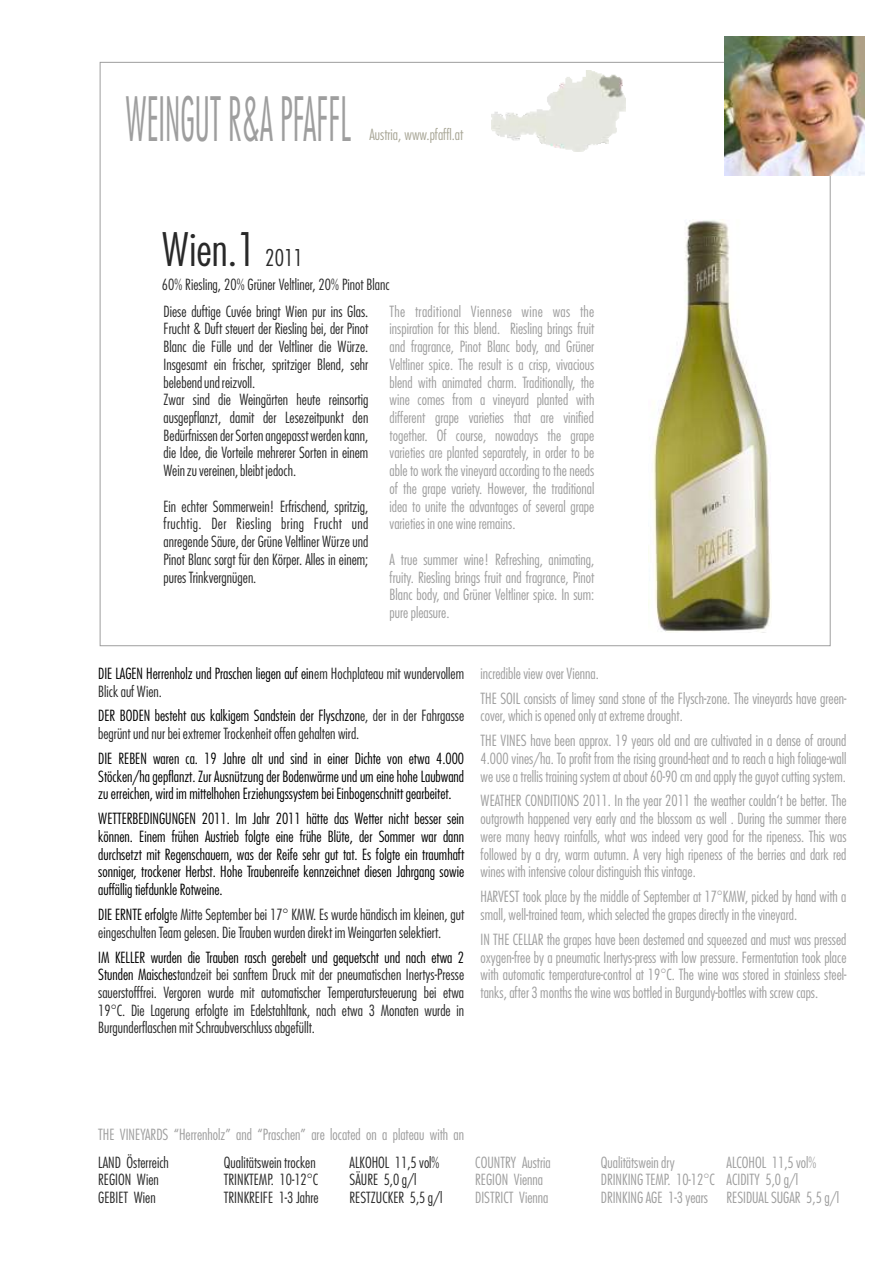
<style>
.page{position:relative;width:893px;height:1263px;background:#fff}
.page>*{position:absolute;margin:0;border:0;box-sizing:border-box;transform-origin:0 0}
.t1{font:300 condensed 59.4px "Futura";color:#9e9e9e;scale:.59 1}
.t2{font:300 condensed 45px "Futura";color:#292929}
.t3{font:300 condensed 15px/17.7px "Futura";color:#9e9e9e;text-align:justify}
.t4{font:300 condensed 15px/17.7px "Futura";color:#292929}
.t5{font:300 condensed 15px/17.7px "Futura";color:#000;text-align:justify}
.t6{font:300 condensed 15px "Futura";color:#a8a696}
.s1{font-size:22.5px}
.s2{color:#292929}
.s3{color:#000}
</style>
<div class="page">
<img style="left:653px;top:220px;width:119px;height:412px">
<img style="left:724px;top:36px;width:140px;height:140px">
<img style="left:492px;top:70px;width:133px;height:81px">
<h1 class="t1" style="left:126px;top:95px;width:383px">WEINGUT R&amp;A PFAFFL</h1>
<p class="t6" style="left:369px;top:128px;width:95px">Austria, www.pfaffl.at</p>
<h2 class="t2" style="left:162px;top:231px;width:142px">Wien.1 <span class="s1">2011</span></h2>
<p class="t4" style="left:162px;top:273px;width:229px;line-height:26.2px">60% Riesling, 20% Grüner Veltliner, 20% Pinot Blanc<br>Diese duftige Cuvée bringt Wien pur ins Glas.</p>
<p class="t4" style="left:164px;top:321px;width:206px">Frucht &amp; Duft steuert der Riesling bei, der Pinot Blanc die Fülle und der Veltliner die Würze.<br>Insgesamt ein frischer, spritziger Blend, sehr belebend und reizvoll.<br>Zwar sind die Weingärten heute reinsortig ausgepflanzt, damit der Lesezeitpunkt den Bedürfnissen der Sorten angepasst werden kann, die Idee, die Vorteile mehrerer Sorten in einem Wein zu vereinen, bleibt jedoch.</p>
<p class="t4" style="left:164px;top:499px;width:206px;text-align:justify">Ein echter Sommerwein! Erfrischend, spritzig, fruchtig. Der Riesling bring Frucht und anregende Säure, der Grüne Veltliner Würze und Pinot Blanc sorgt für den Körper. Alles in einem; pures Trinkvergnügen.</p>
<p class="t3" style="left:390px;top:304px;width:206px">The traditional Viennese wine was the inspiration for this blend. Riesling brings fruit and fragrance, Pinot Blanc body, and Grüner Veltliner spice. The result is a crisp, vivacious blend with animated charm. Traditionally, the wine comes from a vineyard planted with different grape varieties that are vinified together. Of course, nowadays the grape varieties are planted separately, in order to be able to work the vineyard according to the needs of the grape variety. However, the traditional idea to unite the advantages of several grape varieties in one wine remains.</p>
<p class="t3" style="left:390px;top:552px;width:206px">A true summer wine! Refreshing, animating, fruity. Riesling brings fruit and fragrance, Pinot Blanc body, and Grüner Veltliner spice. In sum: pure pleasure.</p>
<p class="t5" style="left:98px;top:666px;width:367px">DIE LAGEN Herrenholz und Praschen liegen auf ein<span class="s2">em Hochplateau mit wundervollem</span></p>
<p class="t5" style="left:98px;top:708px;width:367px">DER BODEN besteht aus kalkigem Sandstein der Flyschzon<span class="s2">e, der in der Fahrgasse</span></p>
<p class="t5" style="left:98px;top:751px;width:367px">DIE REBEN waren ca. 19 Jahre alt und sind in einer Dichte von etwa 4.000<br>Stöcken/ha gepflanzt. Zur Ausnützung der Bodenwärme und um eine hohe Laubwand zu erreichen, wird im mittelhohen Erziehungssystem bei Einbogenschnitt gearbeitet.</p>
<p class="t5" style="left:98px;top:811px;width:367px">WETTERBEDINGUNGEN 2011. Im Jahr 2011 hätte das Wetter nicht besser sein können. Einem frühen Austrieb folgte eine frühe Blüte, der Sommer war dann durchsetzt mit Regenschauern, was der Reife sehr gut tat. Es folgte ein traumhaft sonniger, trockener Herbst. Hohe Traubenreife kennzeichnet diesen Jahrgang sowie auffällig tiefdunkle Rotweine.</p>
<p class="t4" style="left:98px;top:907px;width:367px"><span class="s3">DIE ERNTE erfolg</span>te Mitte September bei 17° KMW. Es wurde händisch im kleinen, gut</p>
<p class="t5" style="left:98px;top:949px;width:367px">IM KELLER wurden die Trauben rasch gerebelt und gequetscht und nach etwa 2<br>Stunden Maisches<span class="s2">tandzeit bei sanftem Druck mit der pneumatischen Inertys-Presse</span></p>
<p class="t4" style="left:98px;top:683px;width:65px">Blick auf Wien.</p>
<p class="t4" style="left:98px;top:726px;width:263px">begrünt und nur bei extremer Trockenheit offen gehalten wird.</p>
<p class="t4" style="left:98px;top:925px;width:345px">eingeschulten Team gelesen. Die Trauben wurden direkt im Weingarten selektiert.</p>
<p class="t4" style="left:98px;top:985px;width:367px;text-align:justify">sauerstofffrei. Vergoren wurde mit automatischer Temperatursteuerung bei etwa 19°C. Die Lagerung erfolgte im Edelstahltank, nach etwa 3 Monaten wurde in Burgunderflaschen mit Schraubverschluss abgefüllt.</p>
<p class="t3" style="left:481px;top:662px;width:367px;line-height:24.8px">incredible view over Vienna.<br>THE SOIL consists of limey sand stone of the Flysch-zone. The vineyards have green-</p>
<p class="t3" style="left:481px;top:705px;width:367px;line-height:24.8px">cover, which is opened only at extreme drought.<br>THE VINES have been approx. 19 years old and are cultivated in a dense of around</p>
<p class="t3" style="left:481px;top:751px;width:367px">4.000 vines/ha. To profit from the rising ground-heat and to reach a high foliage-wall we use a trellis training system at about 60-90 cm and apply the guyot cutting system.</p>
<p class="t3" style="left:481px;top:793px;width:367px">WEATHER CONDITIONS 2011. In the year 2011 the weather couldn‘t be better. The outgrowth happened very early and the blossom as well . During the summer there were many heavy rainfalls, what was indeed very good for the ripeness. This was followed by a dry, warm autumn. A very high ripeness of the berries and dark red wines with intensive colour distinguish this vintage.</p>
<p class="t3" style="left:481px;top:889px;width:367px">HARVEST took place by the middle of September at 17°KMW, picked by hand with a small, well-trained team, which selected the grapes directly in the vineyard.</p>
<p class="t3" style="left:481px;top:932px;width:367px">IN THE CELLAR the grapes have been destemed and squeezed and must was pressed oxygen-free by a pneumatic Inertys-press with low pressure. Fermentation took place with automatic temperature-control at 19°C. The wine was stored in stainless steel&shy;tanks, after 3 months the wine was bottled in Burgundy-bottles with screw caps.</p>
<p class="t3" style="left:98px;top:1127px;width:367px">THE VINEYARDS “Herrenholz” and “Praschen” are located on a plateau with an</p>
<p class="t4" style="left:98px;top:1155px;width:72px">LAND Österreich</p>
<p class="t4" style="left:224px;top:1155px;width:93px">Qualitätswein trocken</p>
<p class="t4" style="left:350px;top:1155px;width:91px">ALKOHOL 11,5 vol%</p>
<p class="t4" style="left:98px;top:1172px;width:62px">REGION Wien</p>
<p class="t4" style="left:224px;top:1172px;width:96px">TRINKTEMP. 10-12°C</p>
<p class="t4" style="left:350px;top:1172px;width:68px">SÄURE 5,0 g/l</p>
<p class="t4" style="left:98px;top:1190px;width:59px">GEBIET Wien</p>
<p class="t4" style="left:224px;top:1190px;width:96px">TRINKREIFE 1-3 Jahre</p>
<p class="t4" style="left:350px;top:1190px;width:94px">RESTZUCKER 5,5 g/l</p>
<p class="t3" style="left:475px;top:1155px;width:77px">COUNTRY Austria</p>
<p class="t3" style="left:601px;top:1155px;width:75px">Qualitätswein dry</p>
<p class="t3" style="left:726px;top:1155px;width:91px">ALCOHOL 11,5 vol%</p>
<p class="t3" style="left:475px;top:1172px;width:69px">REGION Vienna</p>
<p class="t3" style="left:601px;top:1172px;width:199px">DRINKING TEMP. 10-12°C ACIDITY 5,0 g/l</p>
<p class="t3" style="left:475px;top:1190px;width:75px">DISTRICT Vienna</p>
<p class="t3" style="left:601px;top:1190px;width:240px">DRINKING AGE 1-3 years RESIDUAL SUGAR 5,5 g/l</p>
</div>
